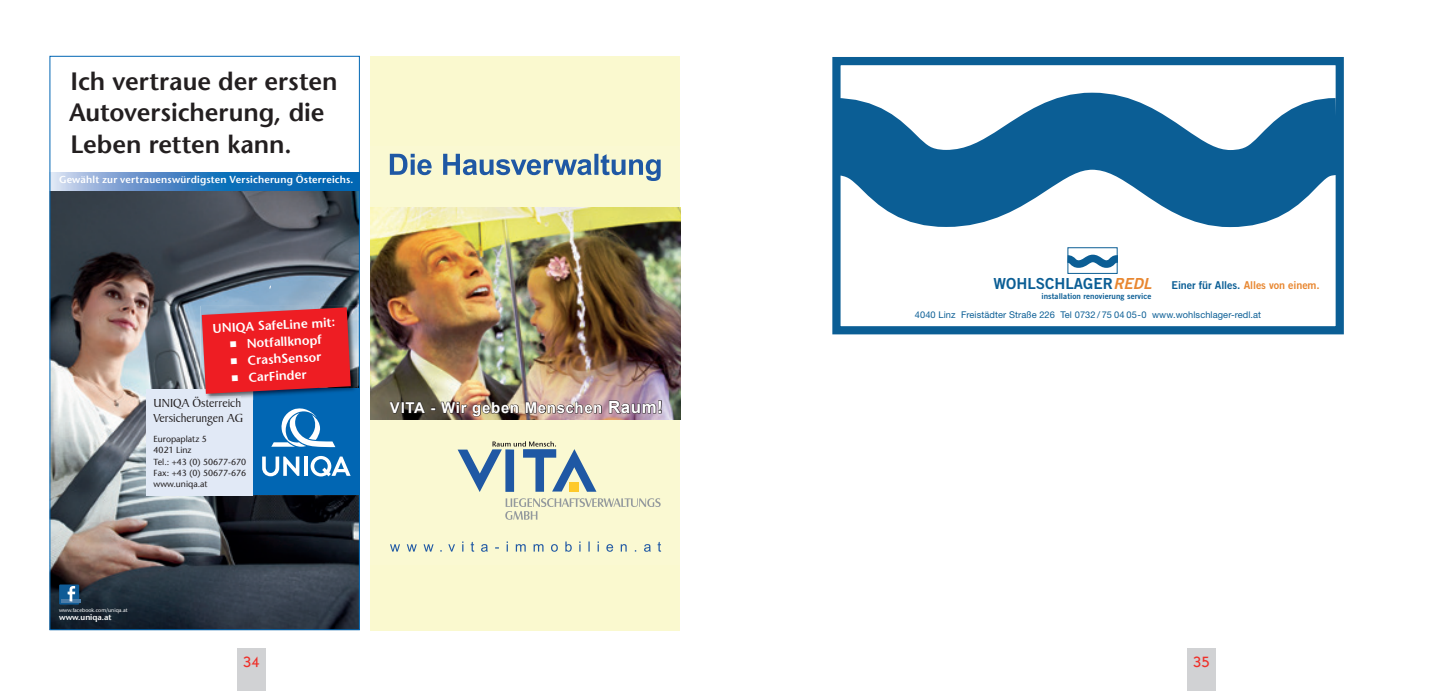
<style>
.page{position:relative;width:1453px;height:691px;background:#fff}
.page>*{position:absolute;margin:0;border:0;box-sizing:border-box;transform-origin:0 0}
.t1{font:600 25px/31.2px "Stone Sans";color:#231f20}
.t2{font:15.25px "Trade Gothic Bold Two";color:#0b5e95}
.t3{font:700 15px "Arial";letter-spacing:.045em;color:#fff}
.t4{font:500 15px "Itc Kabel";color:#ef3029}
.t5{font:600 12.75px "Stone Sans";color:#fff}
.t6{font:12.5px/15px "Baker Signet BT";color:#231f20}
.t7{font:10.75px "Trade Gothic Bold Two";letter-spacing:-.01em;color:#0b5e95}
.t8{font:600 10px "Stone Sans";letter-spacing:.02em;color:#fff}
.t9{font:9.25px "Helvetica Neue LT";letter-spacing:.01em;color:#0b5e95}
.t10{font:8.75px/11.2px "Stone Sans";color:#231f20}
.t11{font:8px "Trade Gothic Bold Two";letter-spacing:.01em;color:#0b5e95}
.t12{font:600 8px "Stone Sans";color:#fff}
.t13{font:5.38px "Stone Sans";color:#fff}
.s1{font-size:16.88px}
.s2{font-style:italic;color:#e88731}
.s3{color:#e88731}
</style>
<div class="page">
<div style="left:237px;top:648px;width:29px;height:43px;background:#d1d2d4"></div>
<div style="left:1187px;top:648px;width:28px;height:43px;background:#d1d2d4"></div>
<div style="left:370px;top:57px;width:310px;height:574px;background:#faf9cf"></div>
<svg style="left:832px;top:57px;width:512px;height:277px"></svg>
<img style="left:52px;top:191px;width:306px;height:437px">
<div style="left:253px;top:389px;width:107px;height:106px;background:#0166b3"></div>
<svg style="left:262px;top:457px;width:37px;height:19px"></svg>
<hr style="left:304px;top:457px;width:3px;height:19px;background:#fff">
<svg style="left:311px;top:456px;width:40px;height:20px"></svg>
<svg style="left:271px;top:408px;width:64px;height:39px"></svg>
<div style="left:147px;top:389px;width:106px;height:107px;background:#e1e9f6"></div>
<svg style="left:52px;top:172px;width:306px;height:19px;background:#4185c4"></svg>
<img style="left:200px;top:306px;width:157px;height:83px">
<img style="left:200px;top:389px;width:155px;height:11px">
<img style="left:200px;top:397px;width:41px;height:3px">
<svg style="left:202px;top:307px;width:149px;height:87px;background:#dc2831"></svg>
<div style="left:59px;top:584px;width:20px;height:21px;background:#0f5b96"></div>
<hr style="left:61px;top:600px;width:20px;height:3px;background:#4b7da9">
<svg style="left:68px;top:586px;width:7px;height:16px"></svg>
<svg style="left:390px;top:154px;width:271px;height:27px"></svg>
<svg style="left:390px;top:541px;width:271px;height:11px"></svg>
<svg style="left:458px;top:441px;width:138px;height:51px"></svg>
<svg style="left:505px;top:498px;width:156px;height:22px"></svg>
<img style="left:370px;top:208px;width:310px;height:211px">
<svg style="left:389px;top:401px;width:130px;height:16px;background:#5a4c41"></svg>
<svg style="left:525px;top:397px;width:77px;height:17px"></svg>
<svg style="left:608px;top:400px;width:54px;height:14px"></svg>
<h1 class="t1" style="left:69px;top:66px;width:270px">Ich vertraue der ersten<br>Autoversicherung, die<br>Leben retten kann.</h1>
<p class="t8" style="left:59px;top:174px;width:296px">Gewählt zur vertrauenswürdigsten Versicherung Österreichs.</p>
<h3 class="t5" style="left:212px;top:321px;width:124px;rotate:-3deg">UNIQA SafeLine mit:</h3>
<h3 class="t5" style="left:229px;top:337px;width:94px;rotate:-3deg">■ Notfallknopf</h3>
<h3 class="t5" style="left:230px;top:354px;width:93px;rotate:-3deg">■ CrashSensor</h3>
<h3 class="t5" style="left:231px;top:371px;width:77px;rotate:-3deg">■ CarFinder</h3>
<h3 class="t6" style="left:154px;top:396px;width:91px">UNIQA Österreich<br>Versicherungen AG</h3>
<p class="t10" style="left:154px;top:433px;width:94px">Europaplatz 5<br>4021 Linz<br>Tel.: +43 (0) 50677-670<br>Fax: +43 (0) 50677-676 www.uniqa.at</p>
<p class="t13" style="left:59px;top:607px;width:70px">www.facebook.com/uniqa.at</p>
<p class="t12" style="left:59px;top:613px;width:54px">www.uniqa.at</p>
<h3 class="t3" style="left:390px;top:399px;width:274px">VITA - Wir geben Menschen <span class="s1">Raum!</span></h3>
<h2 class="t2" style="left:993px;top:274px;width:164px">WOHLSCHLAGER<span class="s2">REDL</span></h2>
<p class="t11" style="left:1041px;top:291px;width:112px">installation renovierung service</p>
<p class="t7" style="left:1171px;top:279px;width:150px">Einer für Alles. <span class="s3">Alles von einem.</span></p>
<p class="t9" style="left:915px;top:309px;width:348px">4040 Linz Freistädter Straße 226 Tel 0732 / 75 04 05-0 www.wohlschlager-redl.at</p>
<h3 class="t4" style="left:243px;top:653px;width:18px">34</h3>
<h3 class="t4" style="left:1193px;top:653px;width:18px">35</h3>
</div>
